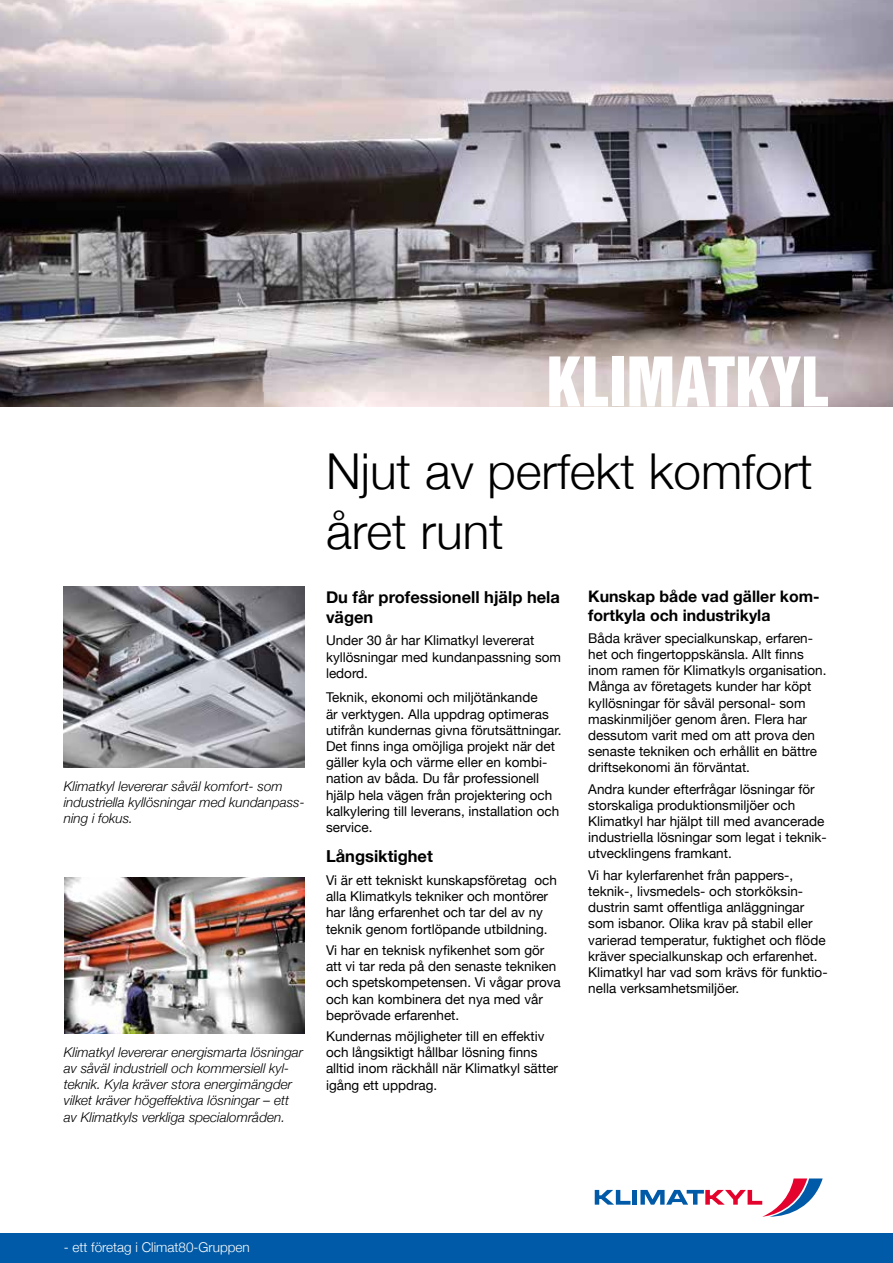
<style>
.page{position:relative;width:893px;height:1263px;background:#fff}
.page>*{position:absolute;margin:0;border:0;box-sizing:border-box;transform-origin:0 0}
.t1{font:62.55px "Helvetica Inserat LT Std";color:#fff}
.t2{font:300 49.5px/59.4px "Helvetica Neue";color:#000}
.t3{font:700 16.5px/19.8px "Helvetica Neue";color:#000}
.t4{font:700 15.9px/19px "Helvetica Neue";color:#000}
.t5{font:13.5px/16.2px "Helvetica Neue";color:#000}
.t6{font:italic 300 13.5px/16.2px "Helvetica Neue";color:#000}
.t7{font:300 13.5px "Helvetica Neue";color:#fff}
</style>
<div class="page">
<img style="left:0;top:0;width:893px;height:406px">
<div style="left:0;top:1233px;width:893px;height:30px;background:#005aa7"></div>
<svg style="left:595px;top:1190px;width:35px;height:15px"></svg>
<hr style="left:633px;top:1190px;width:4px;height:15px;background:#005aa7">
<svg style="left:640px;top:1178px;width:183px;height:39px"></svg>
<img style="left:64px;top:878px;width:241px;height:155px">
<img style="left:64px;top:587px;width:241px;height:180px">
<p class="t6" style="left:64px;top:777px;width:242px">Klimatkyl levererar såväl komfort- som industriella kyllösningar med kundanpass&shy;ning i fokus.</p>
<p class="t6" style="left:64px;top:1043px;width:241px">Klimatkyl levererar energismarta lösningar av såväl industriell och kommersiell kyl&shy;teknik. Kyla kräver stora energimängder vilket kräver högeffektiva lösningar – ett av Klimatkyls verkliga specialområden.</p>
<h1 class="t1" style="left:547px;top:344px;width:284px">KLIMATKYL</h1>
<h2 class="t2" style="left:326px;top:438px;width:488px">Njut av perfekt komfort året runt</h2>
<p class="t3" style="left:326px;top:588px;width:235px">Du får professionell hjälp hela vägen</p>
<p class="t5" style="left:326px;top:633px;width:237px">Under 30 år har Klimatkyl levererat kyllösningar med kundanpassning som ledord.</p>
<p class="t5" style="left:326px;top:690px;width:237px">Teknik, ekonomi och miljötänkande<br>är verktygen. Alla uppdrag optimeras utifrån kundernas givna förutsättningar.<br>Det finns inga omöjliga projekt när det gäller kyla och värme eller en kombi&shy;nation av båda. Du får professionell hjälp hela vägen från projektering och kalkylering till leverans, installation och service.</p>
<p class="t3" style="left:326px;top:847px;width:108px">Långsiktighet</p>
<p class="t5" style="left:326px;top:873px;width:232px">Vi är ett tekniskt kunskapsföretag och alla Klimatkyls tekniker och montörer har lång erfarenhet och tar del av ny teknik genom fortlöpande utbildning.</p>
<p class="t5" style="left:326px;top:943px;width:236px">Vi har en teknisk nyfikenhet som gör att vi tar reda på den senaste tekniken och spetskompetensen. Vi vågar prova och kan kombinera det nya med vår beprövade erfarenhet.</p>
<p class="t5" style="left:326px;top:1029px;width:234px">Kundernas möjligheter till en effektiv och långsiktigt hållbar lösning finns alltid inom räckhåll när Klimatkyl sätter igång ett uppdrag.</p>
<p class="t4" style="left:588px;top:588px;width:233px">Kunskap både vad gäller kom&shy;fortkyla och industrikyla</p>
<p class="t5" style="left:588px;top:631px;width:240px">Båda kräver specialkunskap, erfaren&shy;het och fingertoppskänsla. Allt finns inom ramen för Klimatkyls organisation.<br>Många av företagets kunder har köpt kyllösningar för såväl personal- som maskinmiljöer genom åren. Flera har dessutom varit med om att prova den senaste tekniken och erhållit en bättre driftsekonomi än förväntat.</p>
<p class="t5" style="left:588px;top:781px;width:240px">Andra kunder efterfrågar lösningar för storskaliga produktionsmiljöer och Klimatkyl har hjälpt till med avancerade industriella lösningar som legat i teknik&shy;utvecklingens framkant.</p>
<p class="t5" style="left:588px;top:868px;width:241px">Vi har kylerfarenhet från pappers-, teknik-, livsmedels- och storköksin&shy;dustrin samt offentliga anläggningar som isbanor. Olika krav på stabil eller varierad temperatur, fuktighet och flöde kräver specialkunskap och erfarenhet.<br>Klimatkyl har vad som krävs för funktio&shy;nella verksamhetsmiljöer.</p>
<p class="t7" style="left:64px;top:1236px;width:188px">- ett företag i Climat80-Gruppen</p>
</div>
